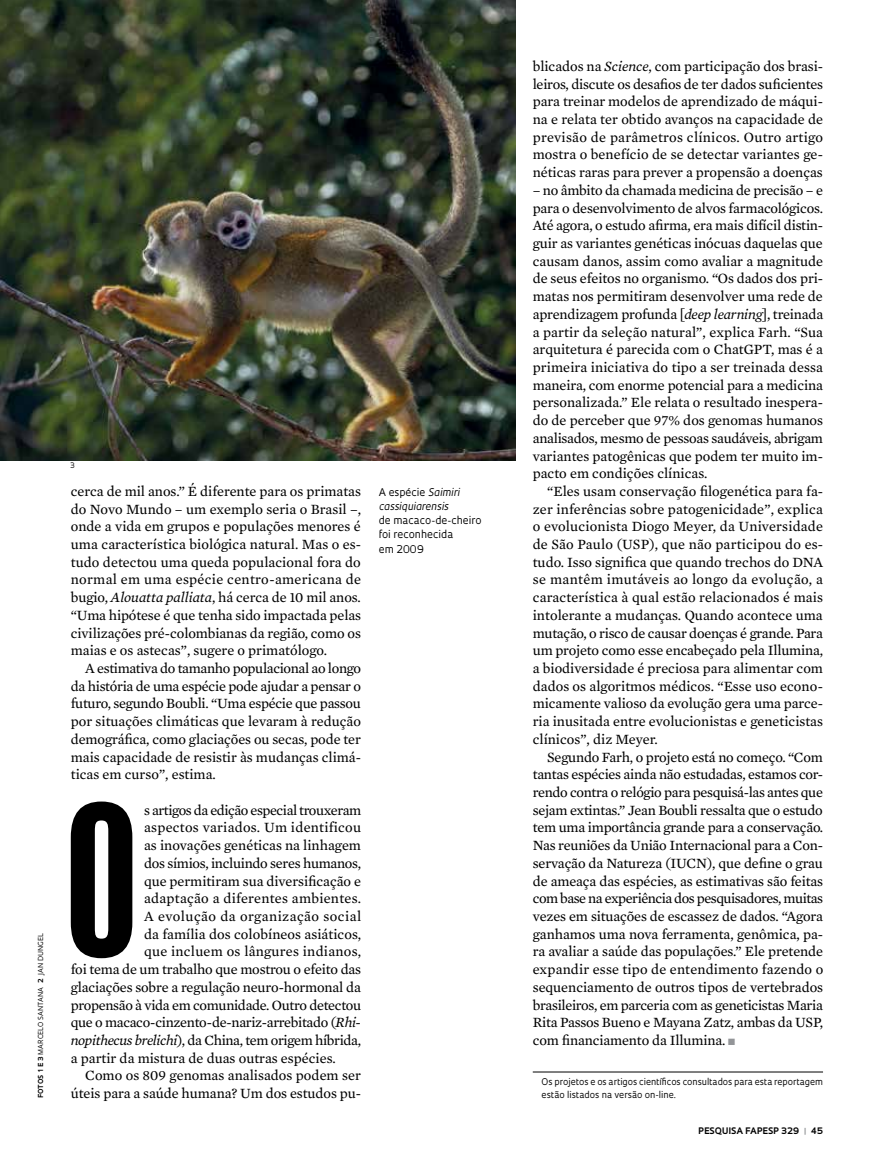
<style>
.page{position:relative;width:885px;height:1169px;background:#fff}
.page>*{position:absolute;margin:0;border:0;box-sizing:border-box;transform-origin:0 0}
.t1{font:195.45px "Swiss 924 BT Regular B";color:#000}
.t2{font:14.4px/17.7px "Mercury Text G2";letter-spacing:-.005em;color:#000;text-align:justify}
.t3{font:14.4px "Mercury Text G2";letter-spacing:-.025em;color:#000}
.t4{font:14.4px "Mercury Text G2";letter-spacing:.015em;color:#000}
.t5{font:14.4px "Mercury Text G2";letter-spacing:-.03em;color:#000}
.t6{font:14.4px "Mercury Text G2";letter-spacing:.02em;color:#000}
.t7{font:14.4px "Mercury Text G2";letter-spacing:.03em;color:#000}
.t8{font:10.35px/14.1px "Oculum";color:#000}
.t9{font:italic 10.35px/14.1px "Oculum";color:#000}
.t10{font:9px/13.2px "Oculum";letter-spacing:-.005em;color:#000}
.t11{font:700 8.7px "Oculum";letter-spacing:.015em;color:#000}
.t12{font:7.35px "Oculum";color:#000}
.t13{font:6.75px "Oculum";letter-spacing:.015em;color:#000}
.s1{font-weight:700}
.s2{font-style:italic}
.s3{font-style:normal}
.s4{color:#939598}
</style>
<div class="page">
<hr style="left:533px;top:1071px;width:290px;height:1px;background:#000">
<img style="left:0;top:0;width:515px;height:460px">
<p class="t13" style="left:36px;top:1098px;width:167px;rotate:-90deg"><span class="s1">FOTOS 1 E 3</span> MARCELO SANTANA <span class="s1">2</span> JAN DUNGEL</p>
<p class="t12" style="left:70px;top:460px;width:6px">3</p>
<p class="t2" style="left:71px;top:481px;width:292px">cerca de mil anos.” É diferente para os primatas do Novo Mundo – um exemplo seria o Brasil –, onde a vida em grupos e populações menores é uma característica biológica natural. Mas o es&shy;tudo detectou uma queda populacional fora do normal em uma espécie centro-americana de bugio, <span class="s2">Alouatta palliata</span>, há cerca de 10 mil anos. “Uma hipótese é que tenha sido impactada pelas civilizações pré-colombianas da região, como os maias e os astecas”, sugere o primatólogo.</p>
<p class="t2" style="left:71px;top:658px;width:292px;text-indent:14px">A estimativa do tamanho populacional ao longo da história de uma espécie pode ajudar a pensar o futuro, segundo Boubli. “Uma espécie que passou por situações climáticas que levaram à redução demográfica, como glaciações ou secas, pode ter mais capacidade de resistir às mudanças climá&shy;ticas em curso”, estima.</p>
<h1 class="t1" style="left:65px;top:764px;width:75px">O</h1>
<p class="t5" style="left:144px;top:799px;width:219px">s artigos da edição especial trouxeram</p>
<p class="t6" style="left:144px;top:817px;width:219px">aspectos variados. Um identificou</p>
<p class="t2" style="left:144px;top:835px;width:218px">as inovações genéticas na linhagem</p>
<p class="t2" style="left:144px;top:853px;width:218px">dos símios, incluindo seres humanos,</p>
<p class="t2" style="left:144px;top:871px;width:218px">que permitiram sua diversificação e</p>
<p class="t4" style="left:144px;top:888px;width:218px">adaptação a diferentes ambientes.</p>
<p class="t7" style="left:144px;top:905px;width:219px">A evolução da organização social</p>
<p class="t2" style="left:144px;top:924px;width:219px">da família dos colobíneos asiáticos,</p>
<p class="t4" style="left:144px;top:941px;width:218px">que incluem os lângures indianos,</p>
<p class="t2" style="left:71px;top:959px;width:292px">foi tema de um trabalho que mostrou o efeito das</p>
<p class="t2" style="left:71px;top:977px;width:292px">glaciações sobre a regulação neuro-hormonal da</p>
<p class="t3" style="left:71px;top:994px;width:292px">propensão à vida em comunidade. Outro detectou</p>
<p class="t3" style="left:71px;top:1012px;width:292px">que o macaco-cinzento-de-nariz-arrebitado (<span class="s2">Rhi-</span></p>
<p class="t3" style="left:71px;top:1029px;width:292px"><span class="s2">nopithecus brelichi</span>), da China, tem origem híbrida,</p>
<p class="t2" style="left:71px;top:1048px;width:267px">a partir da mistura de duas outras espécies.</p>
<p class="t2" style="left:85px;top:1066px;width:277px">Como os 809 genomas analisados podem ser</p>
<p class="t2" style="left:71px;top:1083px;width:292px">úteis para a saúde humana? Um dos estudos pu-</p>
<p class="t9" style="left:379px;top:485px;width:83px"><span class="s3">A espécie</span> Saimiri cassiquiarensis</p>
<p class="t8" style="left:379px;top:513px;width:104px">de macaco-de-cheiro foi reconhecida<br>em 2009</p>
<p class="t2" style="left:533px;top:56px;width:292px">blicados na <span class="s2">Science</span>, com participação dos brasi&shy;leiros, discute os desafios de ter dados suficientes para treinar modelos de aprendizado de máqui&shy;na e relata ter obtido avanços na capacidade de previsão de parâmetros clínicos. Outro artigo mostra o benefício de se detectar variantes ge&shy;néticas raras para prever a propensão a doenças</p>
<p class="t2" style="left:533px;top:180px;width:292px">– no âmbito da chamada medicina de precisão – e para o desenvolvimento de alvos farmacológicos.<br>Até agora, o estudo afirma, era mais difícil distin&shy;guir as variantes genéticas inócuas daquelas que causam danos, assim como avaliar a magnitude de seus efeitos no organismo. “Os dados dos pri&shy;matas nos permitiram desenvolver uma rede de aprendizagem profunda [<span class="s2">deep learning</span>], treinada a partir da seleção natural”, explica Farh. “Sua arquitetura é parecida com o ChatGPT, mas é a primeira iniciativa do tipo a ser treinada dessa maneira, com enorme potencial para a medicina personalizada.” Ele relata o resultado inespera&shy;do de perceber que 97% dos genomas humanos analisados, mesmo de pessoas saudáveis, abrigam variantes patogênicas que podem ter muito im&shy;pacto em condições clínicas.</p>
<p class="t2" style="left:533px;top:481px;width:292px;text-indent:14px">“Eles usam conservação filogenética para fa&shy;zer inferências sobre patogenicidade”, explica o evolucionista Diogo Meyer, da Universidade de São Paulo (USP), que não participou do es&shy;tudo. Isso significa que quando trechos do DNA se mantêm imutáveis ao longo da evolução, a característica à qual estão relacionados é mais intolerante a mudanças. Quando acontece uma mutação, o risco de causar doenças é grande. Para um projeto como esse encabeçado pela Illumina, a biodiversidade é preciosa para alimentar com dados os algoritmos médicos. “Esse uso econo&shy;micamente valioso da evolução gera uma parce&shy;ria inusitada entre evolucionistas e geneticistas clínicos”, diz Meyer.</p>
<p class="t2" style="left:533px;top:747px;width:292px;text-indent:14px">Segundo Farh, o projeto está no começo. “Com tantas espécies ainda não estudadas, estamos cor&shy;rendo contra o relógio para pesquisá-las antes que sejam extintas.” Jean Boubli ressalta que o estudo tem uma importância grande para a conservação.<br>Nas reuniões da União Internacional para a Con&shy;servação da Natureza (IUCN), que define o grau de ameaça das espécies, as estimativas são feitas com base na experiência dos pesquisadores, muitas vezes em situações de escassez de dados. “Agora ganhamos uma nova ferramenta, genômica, pa&shy;ra avaliar a saúde das populações.” Ele pretende expandir esse tipo de entendimento fazendo o sequenciamento de outros tipos de vertebrados brasileiros, em parceria com as geneticistas Maria Rita Passos Bueno e Mayana Zatz, ambas da USP, com financiamento da Illumina. <span class="s4">■</span></p>
<p class="t10" style="left:542px;top:1074px;width:283px">Os projetos e os artigos científicos consultados para esta reportagem estão listados na versão on-line.</p>
<p class="t11" style="left:698px;top:1124px;width:126px">PESQUISA FAPESP 329 <span class="s4">|</span> 45</p>
</div>
